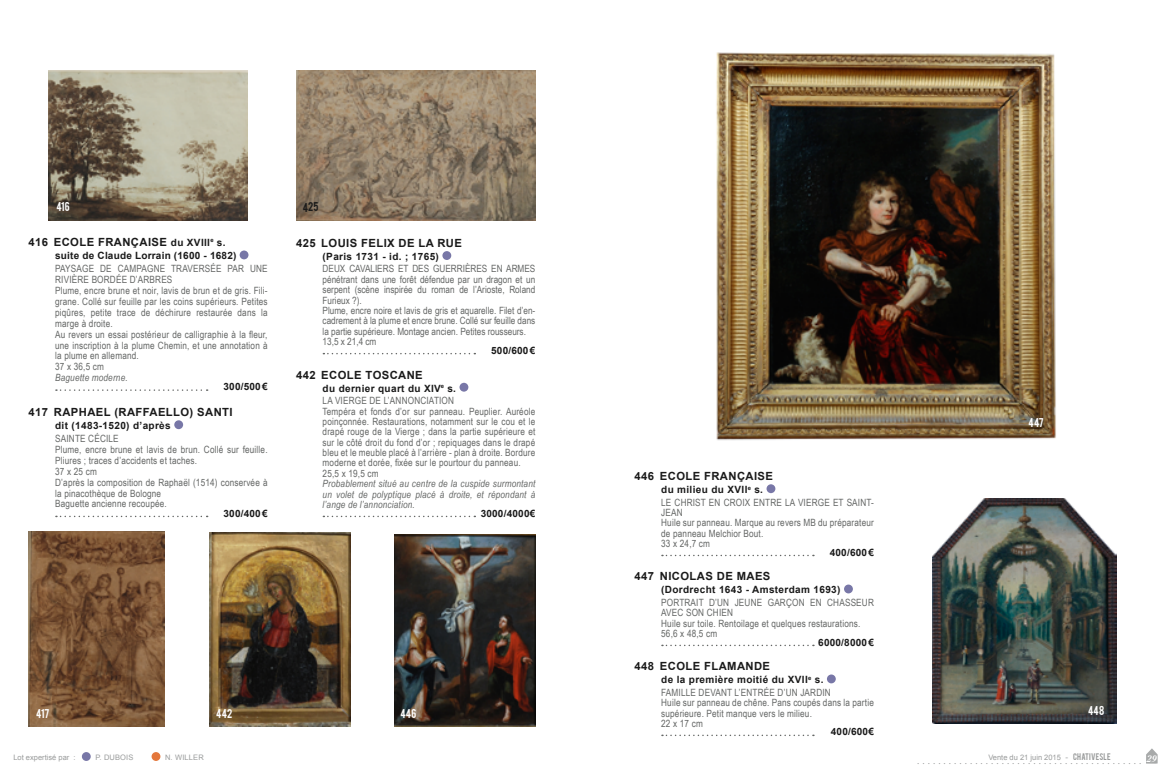
<style>
.page{position:relative;width:1170px;height:780px;background:#fff}
.page>*{position:absolute;margin:0;border:0;box-sizing:border-box;transform-origin:0 0}
._1-_Titre{font:700 11.25px "Arial";letter-spacing:.035em;color:#1a1a1a}
._2-_descriptif{font:10px/10.4px "Arial Narrow";letter-spacing:.015em;color:#646665}
.seconde_ligne_titre{font:700 10px "Arial";letter-spacing:.035em;color:#1a1a1a}
._2-_descriptif-2{font:italic 10px/10.4px "Arial Narrow";letter-spacing:.015em;color:#646665;text-align:justify}
._4-estimation{font:700 10px "Arial";letter-spacing:.02em;color:#1a1a1a}
.t1{font:10px "Minion Pro";color:#999b9b}
._3-_dimensions{font:10px "Arial Narrow";color:#646665}
.t2{font:italic 700 10px "Cochin";color:#fff}
.t3{font:700 8.75px "Arial";color:#fff}
.t4{font:7.5px "Arial";color:#999b9b}
.s1{font-size:10px}
.s2{font-size:8.12px}
.s3{font-family:"Bebas"}
</style>
<div class="page">
<svg style="left:1146px;top:748px;width:11px;height:15px"></svg>
<div style="left:82px;top:752px;width:9px;height:8px;background:#7877a7;border-radius:50%"></div>
<div style="left:151px;top:752px;width:9px;height:8px;background:#e4773b;border-radius:50%"></div>
<svg style="left:56px;top:389px;width:152px;height:2px"></svg>
<svg style="left:56px;top:515px;width:152px;height:2px"></svg>
<div style="left:239px;top:250px;width:9px;height:9px;background:#7877a7;border-radius:50%"></div>
<div style="left:174px;top:420px;width:9px;height:9px;background:#7877a7;border-radius:50%"></div>
<img style="left:49px;top:71px;width:199px;height:149px">
<img style="left:28px;top:531px;width:137px;height:195px">
<img style="left:296px;top:71px;width:239px;height:149px">
<svg style="left:323px;top:353px;width:152px;height:1px"></svg>
<svg style="left:323px;top:515px;width:152px;height:2px"></svg>
<div style="left:442px;top:251px;width:9px;height:9px;background:#7877a7;border-radius:50%"></div>
<div style="left:459px;top:383px;width:9px;height:8px;background:#7877a7;border-radius:50%"></div>
<img style="left:210px;top:532px;width:140px;height:194px">
<svg style="left:662px;top:554px;width:151px;height:2px"></svg>
<svg style="left:662px;top:644px;width:151px;height:2px"></svg>
<svg style="left:662px;top:734px;width:151px;height:2px"></svg>
<div style="left:766px;top:484px;width:9px;height:9px;background:#7877a7;border-radius:50%"></div>
<div style="left:844px;top:584px;width:8px;height:9px;background:#7877a7;border-radius:50%"></div>
<div style="left:826px;top:674px;width:9px;height:9px;background:#7877a7;border-radius:50%"></div>
<img style="left:394px;top:534px;width:141px;height:192px">
<img style="left:716px;top:52px;width:340px;height:389px">
<img style="left:932px;top:498px;width:184px;height:226px">
<svg style="left:57px;top:202px;width:12px;height:9px"></svg>
<svg style="left:37px;top:709px;width:12px;height:9px"></svg>
<svg style="left:303px;top:202px;width:15px;height:9px"></svg>
<svg style="left:217px;top:709px;width:15px;height:9px"></svg>
<svg style="left:401px;top:708px;width:15px;height:10px"></svg>
<svg style="left:1028px;top:417px;width:15px;height:9px"></svg>
<svg style="left:1088px;top:706px;width:15px;height:9px"></svg>
<p class="_1-_Titre" style="left:29px;top:234px;width:198px">416 ECOLE FRANÇAISE <span class="s1">du XVIII</span><sup>e</sup> <span class="s1">s.</span></p>
<p class="seconde_ligne_titre" style="left:55px;top:249px;width:183px">suite de Claude Lorrain (1600 - 1682)</p>
<p class="_2-_descriptif" style="left:55px;top:263px;width:214px;line-height:10.9px">PAYSAGE DE CAMPAGNE TRAVERSÉE PAR UNE<br>RIVIÈRE BORDÉE D’ARBRES</p>
<p class="_2-_descriptif" style="left:55px;top:285px;width:214px;line-height:10.9px;text-align:justify">Plume, encre brune et noir, lavis de brun et de gris. Fili&shy;grane. Collé sur feuille par les coins supérieurs. Petites piqûres, petite trace de déchirure restaurée dans la marge à droite.</p>
<p class="_2-_descriptif" style="left:55px;top:328px;width:214px;line-height:10.9px;text-align:justify">Au revers un essai postérieur de calligraphie à la fleur, une inscription à la plume Chemin, et une annotation à la plume en allemand.</p>
<p class="_2-_descriptif" style="left:55px;top:361px;width:50px">37 x 36,5 cm</p>
<p class="_2-_descriptif-2" style="left:55px;top:372px;width:74px">Baguette moderne.</p>
<p class="_4-estimation" style="left:223px;top:380px;width:46px">300/500 €</p>
<p class="_1-_Titre" style="left:29px;top:404px;width:205px">417 RAPHAEL (RAFFAELLO) SANTI</p>
<p class="seconde_ligne_titre" style="left:55px;top:419px;width:117px">dit (1483-1520) d’après</p>
<p class="_2-_descriptif" style="left:55px;top:433px;width:65px">SAINTE CÉCILE</p>
<p class="_2-_descriptif" style="left:55px;top:443px;width:214px;line-height:10.9px">Plume, encre brune et lavis de brun. Collé sur feuille.<br>Pliures ; traces d’accidents et taches.</p>
<p class="_2-_descriptif" style="left:55px;top:465px;width:43px">37 x 25 cm</p>
<p class="_2-_descriptif" style="left:55px;top:476px;width:214px;line-height:10.9px">D’après la composition de Raphaël (1514) conservée à la pinacothèque de Bologne</p>
<p class="_2-_descriptif" style="left:55px;top:498px;width:113px">Baguette ancienne recoupée.</p>
<p class="_4-estimation" style="left:223px;top:506px;width:46px">300/400 €</p>
<p class="_1-_Titre" style="left:296px;top:235px;width:167px">425 LOUIS FELIX DE LA RUE</p>
<p class="seconde_ligne_titre" style="left:322px;top:250px;width:118px">(Paris 1731 - id. ; 1765)</p>
<p class="_2-_descriptif" style="left:322px;top:263px;width:214px;text-align:justify">DEUX CAVALIERS ET DES GUERRIÈRES EN ARMES pénétrant dans une forêt défendue par un dragon et un serpent (scène inspirée du roman de l’Arioste, Roland Furieux ?).</p>
<p class="_2-_descriptif" style="left:322px;top:305px;width:214px;text-align:justify">Plume, encre noire et lavis de gris et aquarelle. Filet d’en&shy;cadrement à la plume et encre brune. Collé sur feuille dans la partie supérieure. Montage ancien. Petites rousseurs.</p>
<p class="_2-_descriptif" style="left:322px;top:336px;width:55px">13,5 x 21,4 cm</p>
<p class="_4-estimation" style="left:491px;top:343px;width:46px">500/600 €</p>
<p class="_1-_Titre" style="left:296px;top:367px;width:128px">442 ECOLE TOSCANE</p>
<p class="seconde_ligne_titre" style="left:322px;top:381px;width:135px">du dernier quart du XIV<sup>e</sup> s.</p>
<p class="_2-_descriptif" style="left:322px;top:395px;width:133px">LA VIERGE DE L’ANNONCIATION</p>
<p class="_2-_descriptif" style="left:322px;top:405px;width:214px;text-align:justify">Tempéra et fonds d’or sur panneau. Peuplier. Auréole poinçonnée. Restaurations, notamment sur le cou et le drapé rouge de la Vierge ; dans la partie supérieure et sur le côté droit du fond d’or ; repiquages dans le drapé bleu et le meuble placé à l’arrière - plan à droite. Bordure moderne et dorée, fixée sur le pourtour du panneau.</p>
<p class="_3-_dimensions" style="left:322px;top:466px;width:57px">25,5 x 19,5 cm</p>
<p class="_2-_descriptif-2" style="left:322px;top:478px;width:214px">Probablement situé au centre de la cuspide surmontant un volet de polyptique placé à droite, et répondant à l’ange de l’annonciation.</p>
<p class="_4-estimation" style="left:480px;top:506px;width:56px">3000/4000€</p>
<p class="t4" style="left:13px;top:752px;width:64px">Lot expertisé par :</p>
<p class="t4" style="left:95px;top:752px;width:40px">P. DUBOIS</p>
<p class="t4" style="left:165px;top:752px;width:40px">N. WILLER</p>
<p class="_1-_Titre" style="left:634px;top:468px;width:140px">446 ECOLE FRANÇAISE</p>
<p class="seconde_ligne_titre" style="left:661px;top:483px;width:103px">du milieu du XVII<sup>e</sup> s.</p>
<p class="_2-_descriptif" style="left:661px;top:496px;width:214px">LE CHRIST EN CROIX ENTRE LA VIERGE ET SAINT-<br>JEAN</p>
<p class="_2-_descriptif" style="left:661px;top:517px;width:214px">Huile sur panneau. Marque au revers MB du préparateur de panneau Melchior Bout.</p>
<p class="_2-_descriptif" style="left:661px;top:538px;width:50px">33 x 24,7 cm</p>
<p class="_4-estimation" style="left:829px;top:545px;width:46px">400/600 €</p>
<p class="_1-_Titre" style="left:634px;top:569px;width:137px">447 NICOLAS DE MAES</p>
<p class="seconde_ligne_titre" style="left:661px;top:583px;width:181px">(Dordrecht 1643 - Amsterdam 1693)</p>
<p class="_2-_descriptif" style="left:661px;top:596px;width:214px">PORTRAIT D’UN JEUNE GARÇON EN CHASSEUR<br>AVEC SON CHIEN</p>
<p class="_2-_descriptif" style="left:661px;top:617px;width:201px">Huile sur toile. Rentoilage et quelques restaurations.</p>
<p class="_2-_descriptif" style="left:661px;top:627px;width:57px">56,6 x 48,5 cm</p>
<p class="_4-estimation" style="left:818px;top:635px;width:57px">6000/8000 €</p>
<p class="_1-_Titre" style="left:634px;top:658px;width:137px">448 ECOLE FLAMANDE</p>
<p class="seconde_ligne_titre" style="left:661px;top:673px;width:164px">de la première moitié du XVII<sup>e</sup> s.</p>
<p class="_2-_descriptif" style="left:661px;top:686px;width:171px">FAMILLE DEVANT L’ENTRÉE D’UN JARDIN</p>
<p class="_2-_descriptif" style="left:661px;top:697px;width:214px">Huile sur panneau de chêne. Pans coupés dans la partie supérieure. Petit manque vers le milieu.</p>
<p class="_2-_descriptif" style="left:661px;top:717px;width:43px">22 x 17 cm</p>
<p class="_4-estimation" style="left:830px;top:725px;width:45px">400/600€</p>
<p class="t4" style="left:988px;top:752px;width:124px">Vente du 21 juin 2015 <span class="s2">-</span> <span class="s3">CHATIVESLE</span></p>
<p class="t2" style="left:1146px;top:752px;width:11px">29</p>
<p class="t3" style="left:1150px;top:754px;width:6px">5</p>
<p class="t1" style="left:917px;top:754px;width:226px">...........................................</p>
</div>
